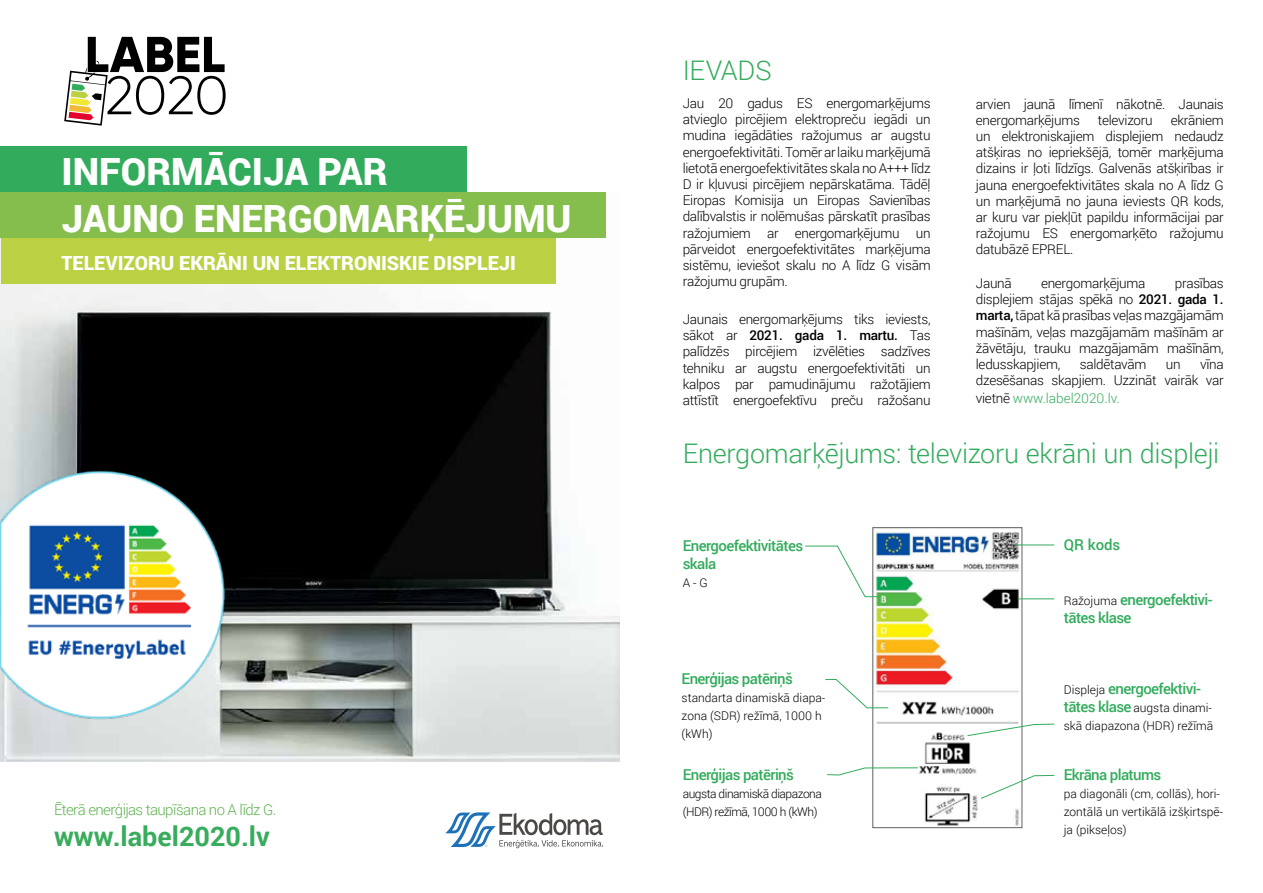
<style>
.page{position:relative;width:1263px;height:893px;background:#fff}
.page>*{position:absolute;margin:0;border:0;box-sizing:border-box;transform-origin:0 0}
.t1{font:900 37.5px "Roboto";color:#fff}
.t2{font:300 27px "Roboto";letter-spacing:-.01em;color:#32ac5c}
.t3{font:700 27px "Roboto";color:#38ac5c}
.t4{font:900 19.5px "Roboto";color:#fff}
.t5{font:500 15px/18px "Roboto";letter-spacing:-.04em;color:#32ac5c}
.t6{font:300 15px "Roboto";letter-spacing:-.04em;color:#5fb350}
.t7{font:300 13.5px/16.2px "Roboto";letter-spacing:-.02em;color:#000;text-align:justify}
.t8{font:300 13.5px "Roboto";color:#32ac5c}
.t9{font:300 12px/18px "Roboto";color:#000}
.t10{font:300 12px/18px "Roboto";letter-spacing:-.04em;color:#000}
.s1{font-weight:500}
.s2{color:#000}
.s3{font-weight:300;font-size:12px;color:#000}
.s4{font-weight:500;font-size:15px;color:#32ac5c}
</style>
<div class="page">
<img style="left:1px;top:284px;width:618px;height:478px">
<img style="left:0;top:464px;width:227px;height:259px">
<svg style="left:445px;top:812px;width:158px;height:36px"></svg>
<svg style="left:64px;top:37px;width:162px;height:89px"></svg>
<div style="left:1px;top:238px;width:555px;height:46px;background:#bbd143"></div>
<div style="left:1px;top:147px;width:466px;height:45px;background:#32ac5c"></div>
<div style="left:1px;top:192px;width:605px;height:46px;background:#85be4c"></div>
<img style="left:874px;top:532px;width:146px;height:294px">
<div style="left:872px;top:527px;width:150px;height:301px;border:1px solid #606260"></div>
<svg style="left:825px;top:679px;width:64px;height:29px"></svg>
<svg style="left:827px;top:767px;width:91px;height:8px"></svg>
<svg style="left:805px;top:546px;width:76px;height:51px"></svg>
<hr style="left:1016px;top:545px;width:38px;height:1px;background:#32ac5c">
<hr style="left:1018px;top:599px;width:36px;height:1px;background:#32ac5c">
<svg style="left:980px;top:775px;width:75px;height:24px"></svg>
<svg style="left:967px;top:724px;width:87px;height:12px"></svg>
<h1 class="t1" style="left:62px;top:145px;width:327px">INFORMĀCIJA PAR</h1>
<h1 class="t1" style="left:62px;top:192px;width:511px">JAUNO ENERGOMARĶĒJUMU</h1>
<h3 class="t4" style="left:62px;top:250px;width:456px">TELEVIZORU EKRĀNI UN ELEKTRONISKIE DISPLEJI</h3>
<p class="t6" style="left:54px;top:799px;width:224px">Ēterā enerģijas taupīšana no A līdz G.</p>
<h2 class="t3" style="left:54px;top:817px;width:217px">www.label2020.lv</h2>
<h2 class="t2" style="left:683px;top:52px;width:90px">IEVADS</h2>
<p class="t7" style="left:683px;top:95px;width:249px">Jau 20 gadus ES energomarķējums atvieglo pircējiem elektropreču iegādi un mudina iegādāties ražojumus ar augstu energoefektivitāti. Tomēr ar laiku marķējumā lietotā energoefektivitātes skala no A+++ līdz D ir kļuvusi pircējiem nepārskatāma. Tādēļ Eiropas Komisija un Eiropas Savienības dalībvalstis ir nolēmušas pārskatīt prasības ražojumiem ar energomarķējumu un pārveidot energoefektivitātes marķējuma sistēmu, ieviešot skalu no A līdz G visām ražojumu grupām.</p>
<p class="t7" style="left:683px;top:311px;width:249px">Jaunais energomarķējums tiks ieviests, sākot ar <span class="s1">2021. gada 1. martu.</span> Tas palīdzēs pircējiem izvēlēties sadzīves tehniku ar augstu energoefektivitāti un kalpos par pamudinājumu ražotājiem attīstīt energoefektīvu preču ražošanu</p>
<h2 class="t2" style="left:683px;top:435px;width:538px">Energomarķējums: televizoru ekrāni un displeji</h2>
<p class="t7" style="left:976px;top:95px;width:249px">arvien jaunā līmenī nākotnē. Jaunais energomarķējums</p>
<p class="t7" style="left:976px;top:111px;width:249px;text-indent:195px">ekrāniem un elektroniskajiem displejiem nedaudz atšķiras no iepriekšējā, tomēr marķējuma dizains ir ļoti līdzīgs. Galvenās atšķirības ir jauna energoefektivitātes skala no A līdz G un marķējumā no jauna ieviests QR kods, ar kuru var piekļūt papildu informācijai par ražojumu ES energomarķēto ražojumu datubāzē EPREL.</p>
<p class="t7" style="left:976px;top:275px;width:37px">Jaunā</p>
<p class="t7" style="left:1041px;top:275px;width:106px">energomarķējuma</p>
<p class="t7" style="left:1098px;top:111px;width:56px">televizoru</p>
<p class="t7" style="left:976px;top:275px;width:249px;text-indent:199px">prasības displejiem stājas spēkā no <span class="s1">2021. gada 1. marta,</span> tāpat kā prasības veļas mazgājamām mašīnām, veļas mazgājamām mašīnām ar žāvētāju, trauku mazgājamām mašīnām, ledusskapjiem,</p>
<p class="t7" style="left:1080px;top:356px;width:68px">saldētavām</p>
<p class="t7" style="left:1166px;top:356px;width:16px">un</p>
<p class="t7" style="left:976px;top:356px;width:249px;text-align:right">vīna<br>dzesēšanas skapjiem. Uzzināt vairāk var</p>
<p class="t8" style="left:976px;top:389px;width:145px"><span class="s2">vietnē</span> www.label2020.lv.</p>
<p class="t5" style="left:683px;top:536px;width:122px">Energoefektivitātes skala</p>
<p class="t9" style="left:683px;top:574px;width:26px">A - G</p>
<p class="t5" style="left:682px;top:669px;width:113px">Enerģijas patēriņš</p>
<p class="t9" style="left:682px;top:688px;width:145px">standarta dinamiskā diapa&shy;zona (SDR) režīmā, 1000 h (kWh)</p>
<p class="t5" style="left:683px;top:765px;width:113px">Enerģijas patēriņš</p>
<p class="t10" style="left:683px;top:784px;width:141px">augsta dinamiskā diapazona (HDR) režīmā, 1000 h (kWh)</p>
<p class="t5" style="left:1064px;top:536px;width:58px">QR kods</p>
<p class="t5" style="left:1064px;top:590px;width:150px"><span class="s3">Ražojuma</span> energoefektivi&shy;tātes klase</p>
<p class="t5" style="left:1064px;top:679px;width:139px"><span class="s3">Displeja</span> energoefektivi-</p>
<p class="t9" style="left:1064px;top:698px;width:151px"><span class="s4">tātes klase</span> augsta dinami&shy;skā diapazona (HDR) režīmā</p>
<p class="t5" style="left:1064px;top:765px;width:99px">Ekrāna platums</p>
<p class="t9" style="left:1064px;top:785px;width:161px">pa diagonāli (cm, collās), hori&shy;zontālā un vertikālā izšķirtspē&shy;ja (pikseļos)</p>
</div>
